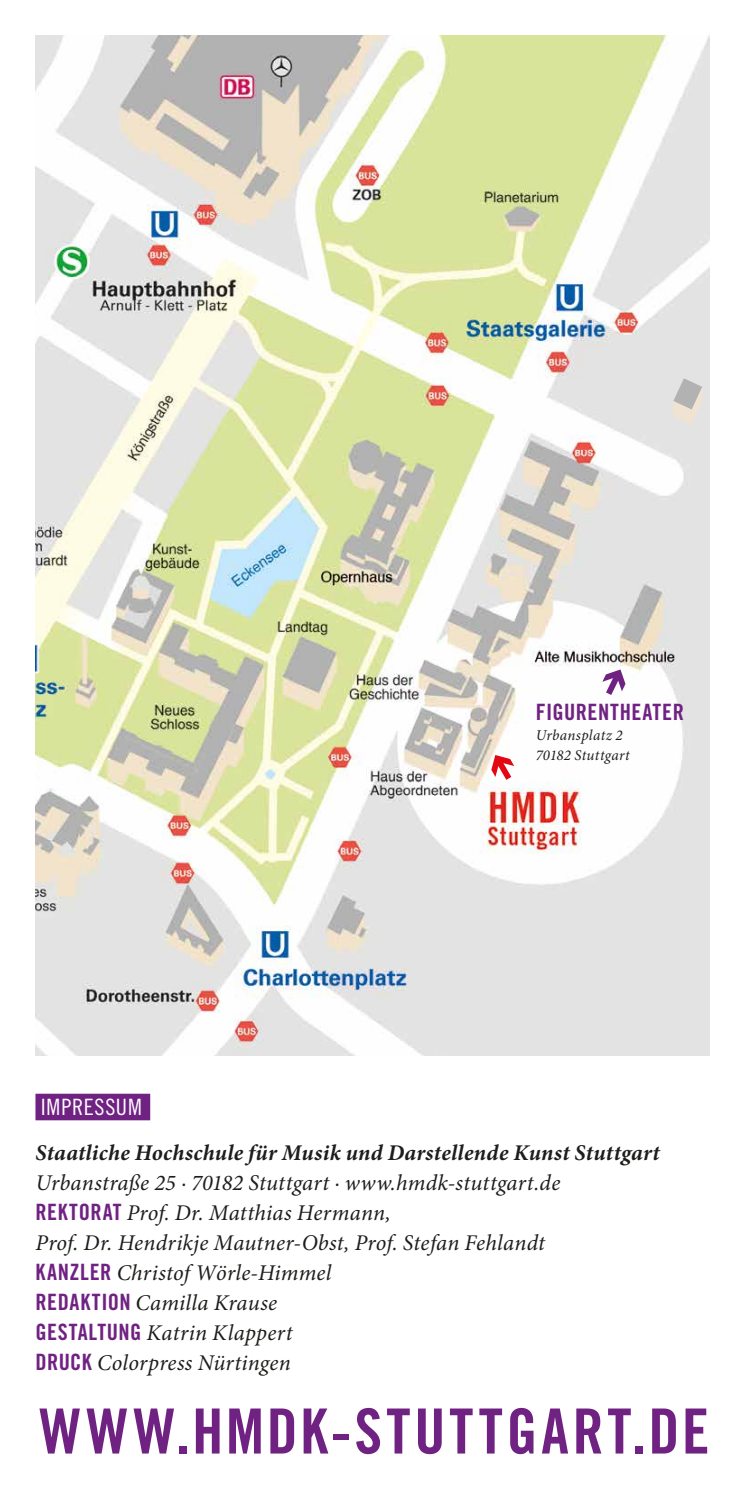
<style>
.page{position:relative;width:745px;height:1489px;background:#fff}
.page>*{position:absolute;margin:0;border:0;box-sizing:border-box;transform-origin:0 0}
.t1{font:62.25px "Trade Gothic Bold Cond Twenty";letter-spacing:.06em;color:#702283}
.t2{font:italic 22.5px/30px "Minion Pro";letter-spacing:.01em;color:#1d1d1b}
.t3{font:italic 700 22.5px "Minion Pro";letter-spacing:.01em;color:#1d1d1b}
.t4{font:22.5px "Trade Gothic Bold Cond Twenty";letter-spacing:.025em;color:#702283}
.t5{font:22.5px "Trade Gothic Cond Eighteen";letter-spacing:.035em;color:#fff}
.t6{font:italic 15px/20px "Minion Pro";letter-spacing:.02em;color:#1d1d1b}
.s1{font-family:"Trade Gothic Bold Cond Twenty";font-style:normal;color:#702283}
</style>
<div class="page">
<div style="left:35px;top:1093px;width:115px;height:27px;background:#702283"></div>
<img style="left:35px;top:35px;width:674px;height:1020px">
<svg style="left:602px;top:669px;width:23px;height:26px"></svg>
<svg style="left:491px;top:755px;width:23px;height:24px"></svg>
<svg style="left:672px;top:378px;width:30px;height:47px"></svg>
<p class="t4" style="left:535px;top:698px;width:150px">FIGURENTHEATER</p>
<p class="t6" style="left:535px;top:725px;width:96px">Urbansplatz 2<br>70182 Stuttgart</p>
<p class="t5" style="left:41px;top:1093px;width:102px">IMPRESSUM</p>
<p class="t3" style="left:35px;top:1136px;width:625px">Staatliche Hochschule für Musik und Darstellende Kunst Stuttgart</p>
<p class="t2" style="left:35px;top:1167px;width:526px">Urbanstraße 25 · 70182 Stuttgart · www.hmdk-stuttgart.de <span class="s1">REKTORAT</span> Prof. Dr. Matthias Hermann,<br>Prof. Dr. Hendrikje Mautner-Obst, Prof. Stefan Fehlandt <span class="s1">KANZLER</span> Christof Wörle-Himmel<br><span class="s1">REDAKTION</span> Camilla Krause<br><span class="s1">GESTALTUNG</span> Katrin Klappert<br><span class="s1">DRUCK</span> Colorpress Nürtingen</p>
<h1 class="t1" style="left:39px;top:1393px;width:671px">WWW.HMDK-STUTTGART.DE</h1>
</div>
